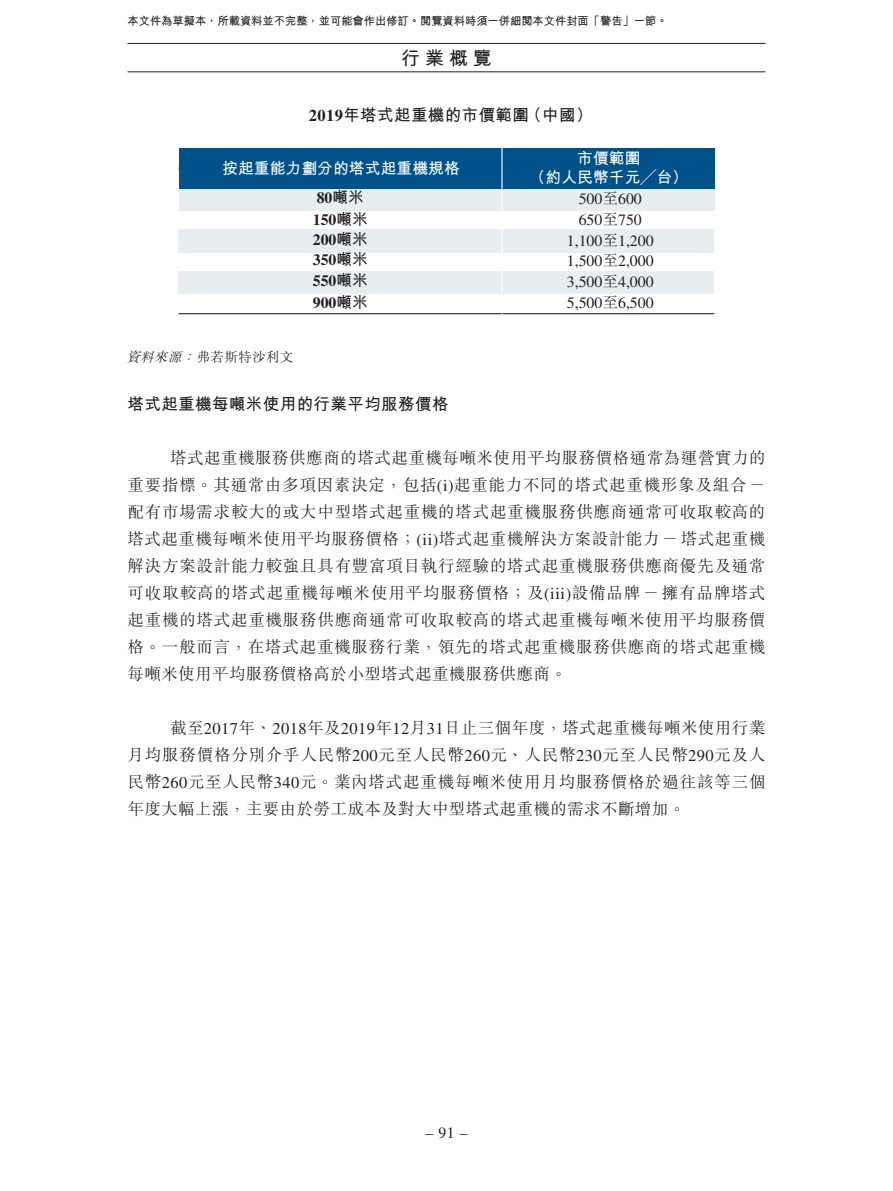
<style>
.page{position:relative;width:893px;height:1191px;background:#fff}
.page>*{position:absolute;margin:0;border:0;box-sizing:border-box;transform-origin:0 0}
.t1{font:700 18.75px "M Hei HK";color:#231f20}
.t2{font:300 16.5px/27px "M Sung HK";letter-spacing:.025em;color:#231f20;text-align:justify}
.t3{font:700 16.5px "M Hei HK";letter-spacing:.025em;color:#231f20}
.t4{font:15.75px/21.6px "Times LT Std";color:#231f20}
.t5{font:15.75px/18.9px "M Hei HK Bold E Ten B5 H";letter-spacing:.005em;color:#fff;text-align:center}
.t6{font:700 15.75px/21.6px "Times LT Std";color:#231f20}
.t7{font:300 13.5px "M Sung HK";letter-spacing:.025em;color:#231f20}
.t8{font:700 11.25px "M Hei HK";color:#231f20}
.s1{font-family:"Times LT Std"}
.s2{font-family:"M Hei HK Bold E Ten B5 H";font-weight:400}
.s3{font-family:"M Sung HK Light E Ten B5 H"}
.s4{font-style:italic}
.s5{font-family:"Times LT Std";font-weight:400}
</style>
<div class="page">
<hr style="left:128px;top:43px;width:637px;height:1px;background:#231f20">
<hr style="left:128px;top:71px;width:637px;height:1px;background:#231f20">
<div style="left:179px;top:148px;width:535px;height:42px;background:#01518a"></div>
<div style="left:179px;top:189px;width:535px;height:21px;background:#e7eef2"></div>
<div style="left:179px;top:230px;width:535px;height:23px;background:#e7eef2"></div>
<div style="left:179px;top:271px;width:535px;height:22px;background:#e7eef2"></div>
<hr style="left:179px;top:313px;width:535px;height:1px;background:#102d4f">
<hr style="left:501px;top:148px;width:1px;height:166px;background:#fff">
<p class="t8" style="left:128px;top:13px;width:541px">本文件為草擬本，所載資料並不完整，並可能會作出修訂。閱覽資料時須一併細閱本文件封面「警告」一節。</p>
<p class="t1" style="left:401px;top:44px;width:92px">行業概覽</p>
<p class="t3" style="left:309px;top:103px;width:285px"><span class="s1">2019</span>年塔式起重機的市價範圍（中國）</p>
<p class="t5" style="left:222px;top:157px;width:239px">按起重能力劃分的塔式起重機規格</p>
<p class="t5" style="left:530px;top:147px;width:160px">市價範圍<br>（約人民幣千元╱台）</p>
<p class="t6" style="left:313px;top:187px;width:57px">80<span class="s2">噸米<br></span>150<span class="s2">噸米</span></p>
<p class="t6" style="left:313px;top:249px;width:57px">350<span class="s2">噸米</span></p>
<p class="t6" style="left:313px;top:291px;width:57px">900<span class="s2">噸米</span></p>
<p class="t4" style="left:579px;top:188px;width:65px">500<span class="s3">至</span>600<br>650<span class="s3">至</span>750</p>
<p class="t6" style="left:313px;top:228px;width:57px">200<span class="s2">噸米</span></p>
<p class="t4" style="left:567px;top:230px;width:88px;line-height:20.2px">1,100<span class="s3">至</span>1,200<br>1,500<span class="s3">至</span>2,000</p>
<p class="t6" style="left:313px;top:269px;width:57px">550<span class="s2">噸米</span></p>
<p class="t4" style="left:567px;top:271px;width:88px">3,500<span class="s3">至</span>4,000<br>5,500<span class="s3">至</span>6,500</p>
<p class="t7" style="left:126px;top:348px;width:169px"><span class="s4">資料來源：</span>弗若斯特沙利文</p>
<p class="t3" style="left:128px;top:392px;width:322px">塔式起重機每噸米使用的行業平均服務價格</p>
<p class="t2" style="left:128px;top:444px;width:639px;text-indent:43px">塔式起重機服務供應商的塔式起重機每噸米使用平均服務價格通常為運營實力的重要指標。其通常由多項因素決定，包括<span class="s5">(i)</span>起重能力不同的塔式起重機形象及組合－配有市場需求較大的或大中型塔式起重機的塔式起重機服務供應商通常可收取較高的塔式起重機每噸米使用平均服務價格；<span class="s5">(ii)</span>塔式起重機解決方案設計能力－塔式起重機解決方案設計能力較強且具有豐富項目執行經驗的塔式起重機服務供應商優先及通常可收取較高的塔式起重機每噸米使用平均服務價格；及<span class="s5">(iii)</span>設備品牌－擁有品牌塔式起重機的塔式起重機服務供應商通常可收取較高的塔式起重機每噸米使用平均服務價格。一般而言，在塔式起重機服務行業，領先的塔式起重機服務供應商的塔式起重機每噸米使用平均服務價格高於小型塔式起重機服務供應商。</p>
<p class="t2" style="left:128px;top:714px;width:639px;text-indent:43px">截至<span class="s5">2017</span>年、<span class="s5">2018</span>年及<span class="s5">2019</span>年<span class="s5">12</span>月<span class="s5">31</span>日止三個年度，塔式起重機每噸米使用行業月均服務價格分別介乎人民幣<span class="s5">200</span>元至人民幣<span class="s5">260</span>元、人民幣<span class="s5">230</span>元至人民幣<span class="s5">290</span>元及人民幣<span class="s5">260</span>元至人民幣<span class="s5">340</span>元。業內塔式起重機每噸米使用月均服務價格於過往該等三個年度大幅上漲，主要由於勞工成本及對大中型塔式起重機的需求不斷增加。</p>
<p class="t4" style="left:425px;top:1122px;width:44px">– 91 –</p>
</div>
